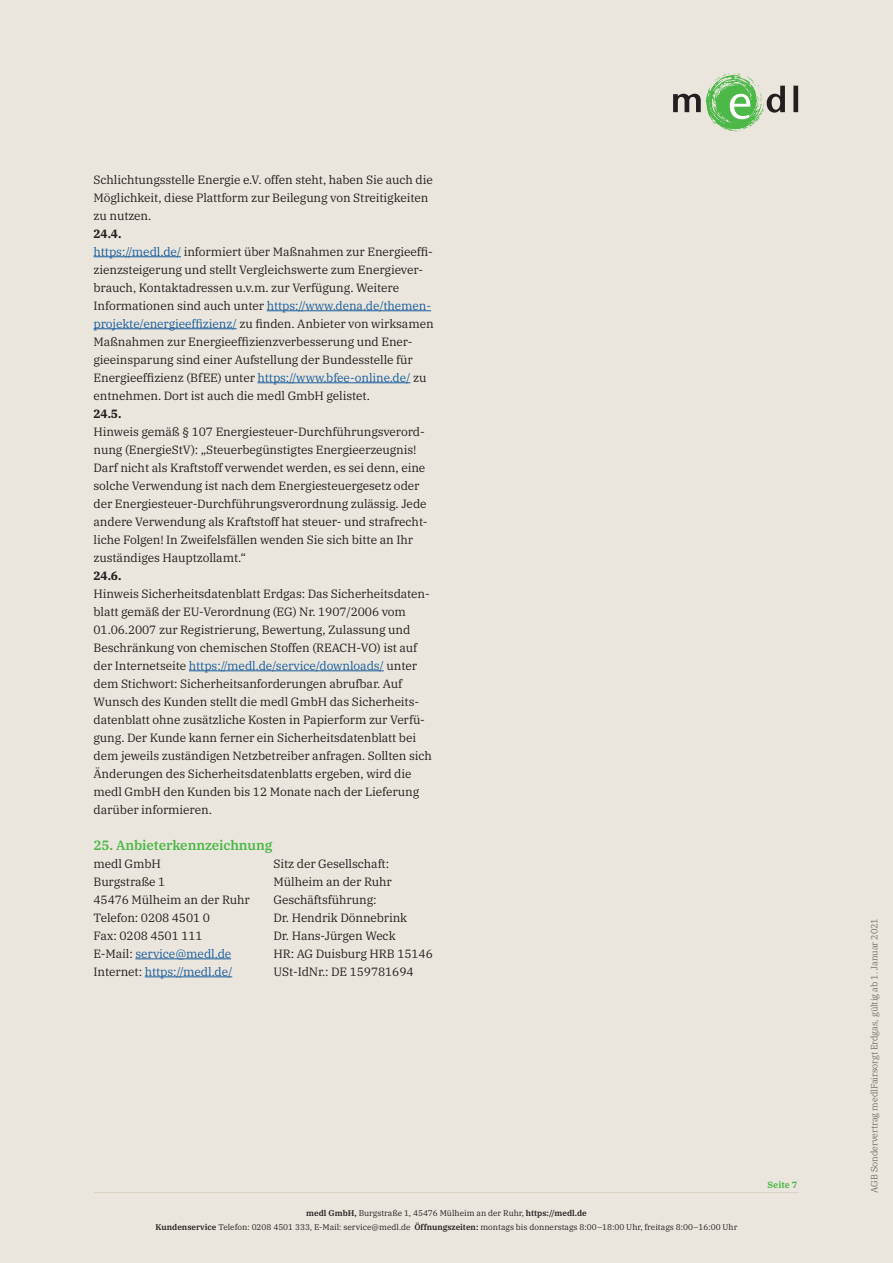
<style>
.page{position:relative;width:893px;height:1263px;background:#ebe6dd}
.page>*{position:absolute;margin:0;border:0;box-sizing:border-box;transform-origin:0 0}
.t1{font:600 13.5px "IBM Plex Serif";letter-spacing:-.01em;color:#4cb848}
.t2{font:12px/18px "IBM Plex Serif";letter-spacing:-.01em;color:#231f20}
.t3{font:12px "IBM Plex Serif";letter-spacing:-.01em;color:#175d9e}
.t4{font:700 12px "IBM Plex Serif";color:#231f20}
.t5{font:300 9px "IBM Plex Serif";color:#4c4848}
.t6{font:700 9px "IBM Plex Serif";color:#4cb848}
.t7{font:8.25px/13.5px "IBM Plex Serif";color:#231f20;text-align:center}
.s1{font-weight:700}
.s2{color:#175d9e}
.s3{color:#231f20}
.s4{font-weight:600}
</style>
<div class="page">
<hr style="left:94px;top:1192px;width:705px;height:1px;background:#dad2c2">
<hr style="left:94px;top:256px;width:87px;height:1px;background:#175d9e">
<hr style="left:267px;top:310px;width:164px;height:1px;background:#175d9e">
<hr style="left:94px;top:328px;width:143px;height:1px;background:#175d9e">
<hr style="left:258px;top:382px;width:152px;height:1px;background:#175d9e">
<hr style="left:189px;top:670px;width:195px;height:1px;background:#175d9e">
<hr style="left:135px;top:958px;width:96px;height:1px;background:#175d9e">
<hr style="left:145px;top:976px;width:87px;height:1px;background:#175d9e">
<svg style="left:673px;top:73px;width:125px;height:58px"></svg>
<p class="t2" style="left:94px;top:169px;width:341px">Schlichtungsstelle Energie e.V. offen steht, haben Sie auch die<br>Möglichkeit, diese Plattform zur Beilegung von Streitigkeiten zu nutzen.</p>
<p class="t2" style="left:94px;top:223px;width:342px"><span class="s1">24.4.<br></span><span class="s2">https://medl.de/</span> informiert über Maßnahmen zur Energieeffi&shy;zienzsteigerung und stellt Vergleichswerte zum Energiever&shy;brauch, Kontaktadressen u.v.m. zur Verfügung. Weitere Informationen sind auch unter <span class="s2">https://www.dena.de/themen&shy;projekte/energieeffizienz/</span> zu finden. Anbieter von wirksamen Maßnahmen zur Energieeffizienzverbesserung und Ener&shy;gieeinsparung sind einer Aufstellung der Bundesstelle für Energieeffizienz (BfEE) unter <span class="s2">https://www.bfee-online.de/</span> zu entnehmen. Dort ist auch die medl GmbH gelistet.</p>
<p class="t4" style="left:94px;top:404px;width:29px">24.5.</p>
<p class="t2" style="left:94px;top:421px;width:336px">Hinweis gemäß § 107 Energiesteuer-Durchführungsverord&shy;nung (EnergieStV): „Steuerbegünstigtes Energieerzeugnis!<br>Darf nicht als Kraftstoff verwendet werden, es sei denn, eine solche Verwendung ist nach dem Energiesteuergesetz oder der Energiesteuer-Durchführungsverordnung zulässig. Jede andere Verwendung als Kraftstoff hat steuer- und strafrecht&shy;liche Folgen! In Zweifelsfällen wenden Sie sich bitte an Ihr zuständiges Hauptzollamt.“</p>
<p class="t4" style="left:94px;top:566px;width:29px">24.6.</p>
<p class="t2" style="left:94px;top:583px;width:340px">Hinweis Sicherheitsdatenblatt Erdgas: Das Sicherheitsdaten&shy;blatt gemäß der EU-Verordnung (EG) Nr. 1907/2006 vom 01.06.2007 zur Registrierung, Bewertung, Zulassung und Beschränkung von chemischen Stoffen (REACH-VO) ist auf der Internetseite <span class="s2">https://medl.de/service/downloads/</span> unter dem Stichwort: Sicherheitsanforderungen abrufbar. Auf Wunsch des Kunden stellt die medl GmbH das Sicherheits&shy;datenblatt ohne zusätzliche Kosten in Papierform zur Verfü&shy;gung. Der Kunde kann ferner ein Sicherheitsdatenblatt bei dem jeweils zuständigen Netzbetreiber anfragen. Sollten sich Änderungen des Sicherheitsdatenblatts ergeben, wird die medl GmbH den Kunden bis 12 Monate nach der Lieferung darüber informieren.</p>
<p class="t1" style="left:94px;top:834px;width:180px">25. Anbieterkennzeichnung</p>
<p class="t2" style="left:94px;top:853px;width:69px">medl GmbH</p>
<p class="t2" style="left:274px;top:853px;width:117px">Sitz der Gesellschaft:</p>
<p class="t2" style="left:94px;top:871px;width:73px">Burgstraße 1</p>
<p class="t2" style="left:274px;top:871px;width:120px">Mülheim an der Ruhr</p>
<p class="t2" style="left:94px;top:889px;width:158px">45476 Mülheim an der Ruhr</p>
<p class="t2" style="left:274px;top:889px;width:104px">Geschäftsführung:</p>
<p class="t2" style="left:94px;top:907px;width:118px">Telefon: 0208 4501 0</p>
<p class="t2" style="left:274px;top:907px;width:135px">Dr. Hendrik Dönnebrink</p>
<p class="t2" style="left:94px;top:925px;width:111px">Fax: 0208 4501 111</p>
<p class="t2" style="left:274px;top:925px;width:124px">Dr. Hans-Jürgen Weck</p>
<p class="t3" style="left:94px;top:944px;width:139px"><span class="s3">E-Mail:</span> service@medl.de</p>
<p class="t2" style="left:274px;top:943px;width:161px">HR: AG Duisburg HRB 15146</p>
<p class="t3" style="left:94px;top:962px;width:140px"><span class="s3">Internet:</span> https://medl.de/</p>
<p class="t2" style="left:274px;top:961px;width:142px">USt-IdNr.: DE 159781694</p>
<p class="t7" style="left:156px;top:1206px;width:583px"><span class="s4">medl GmbH,</span> Burgstraße 1, 45476 Mülheim an der Ruhr, <span class="s4">https://medl.de<br>Kundenservice</span> Telefon: 0208 4501 333, E-Mail: service@medl.de <span class="s4">Öffnungszeiten:</span> montags bis donnerstags 8:00–18:00 Uhr, freitags 8:00–16:00 Uhr</p>
<p class="t6" style="left:768px;top:1178px;width:31px">Seite 7</p>
<p class="t5" style="left:867px;top:1193px;width:276px;rotate:-90deg">AGB Sondervertrag medlFairsorgt Erdgas, gültig ab 1. Januar 2021</p>
</div>
